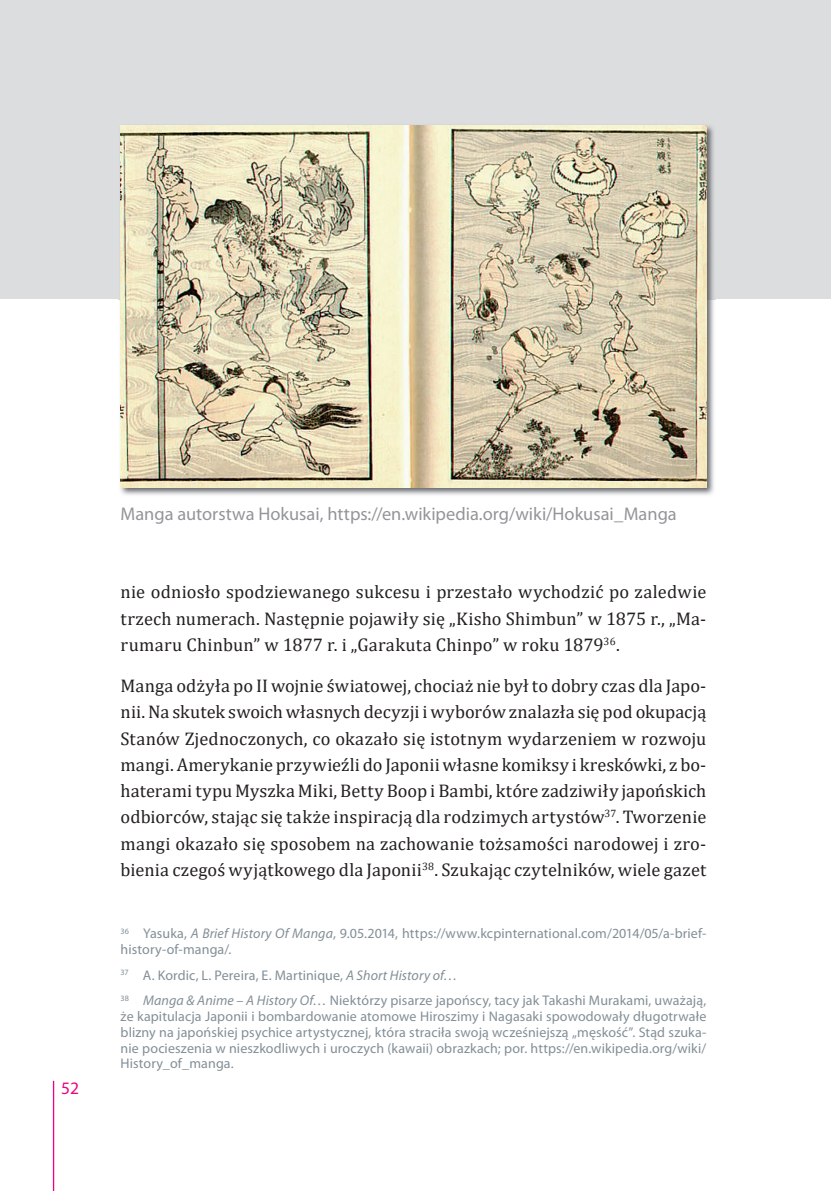
<style>
.page{position:relative;width:834px;height:1191px;background:#fff}
.page>*{position:absolute;margin:0;border:0;box-sizing:border-box;transform-origin:0 0}
.t1{font:18.38px/26.2px "Cambria";letter-spacing:.01em;color:#231f20;text-align:justify}
.t2{font:18.38px "Myriad Pro";color:#939598}
.t3{font:17.5px "Myriad Pro";color:#ed0280}
.t4{font:14px/15.8px "Myriad Pro";letter-spacing:.01em;color:#828f96}
.s1{font-style:italic}
</style>
<div class="page">
<div style="left:0;top:0;width:830px;height:299px;background:#dcdddf"></div>
<hr style="left:53px;top:1080px;width:1px;height:111px;background:#ed0280">
<img style="left:118px;top:125px;width:597px;height:370px">
<img style="left:121px;top:125px;width:585px;height:362px">
<p class="t3" style="left:61px;top:1081px;width:19px">52</p>
<p class="t2" style="left:121px;top:507px;width:557px">Manga autorstwa Hokusai, https://en.wikipedia.org/wiki/Hokusai_Manga</p>
<p class="t1" style="left:121px;top:578px;width:587px">nie odniosło spodziewanego sukcesu i przestało wychodzić po zaledwie trzech numerach. Następnie pojawiły się „Kisho Shimbun” w 1875 r., „Ma&shy;rumaru Chinbun” w 1877 r. i „Garakuta Chinpo” w roku 1879<sup>36</sup>.</p>
<p class="t1" style="left:121px;top:672px;width:587px">Manga odżyła po II wojnie światowej, chociaż nie był to dobry czas dla Japo&shy;nii. Na skutek swoich własnych decyzji i wyborów znalazła się pod okupacją Stanów Zjednoczonych, co okazało się istotnym wydarzeniem w rozwoju mangi. Amerykanie przywieźli do Japonii własne komiksy i kreskówki, z bo&shy;haterami typu Myszka Miki, Betty Boop i Bambi, które zadziwiły japońskich odbiorców, stając się także inspiracją dla rodzimych artystów<sup>37</sup>. Tworzenie mangi okazało się sposobem na zachowanie tożsamości narodowej i zro&shy;bienia czegoś wyjątkowego dla Japonii<sup>38</sup>. Szukając czytelników, wiele gazet</p>
<p class="t4" style="left:121px;top:926px;width:587px"><sup>36</sup> Yasuka, <span class="s1">A Brief History Of Manga</span>, 9.05.2014, https://www.kcpinternational.com/2014/05/a-brief&shy;history-of-manga/.</p>
<p class="t4" style="left:121px;top:963px;width:587px;line-height:25.7px"><sup>37</sup> A. Kordic, L. Pereira, E. Martinique, <span class="s1">A Short History of…<br></span><sup>38</sup> <span class="s1">Manga &amp; Anime – A History Of…</span> Niektórzy pisarze japońscy, tacy jak Takashi Murakami, uważają,</p>
<p class="t4" style="left:121px;top:1009px;width:587px;text-align:justify">że kapitulacja Japonii i bombardowanie atomowe Hiroszimy i Nagasaki spowodowały długotrwałe blizny na japońskiej psychice artystycznej, która straciła swoją wcześniejszą „męskość”. Stąd szuka&shy;nie pocieszenia w nieszkodliwych i uroczych (kawaii) obrazkach; por. https://en.wikipedia.org/wiki/ History_of_manga.</p>
</div>
